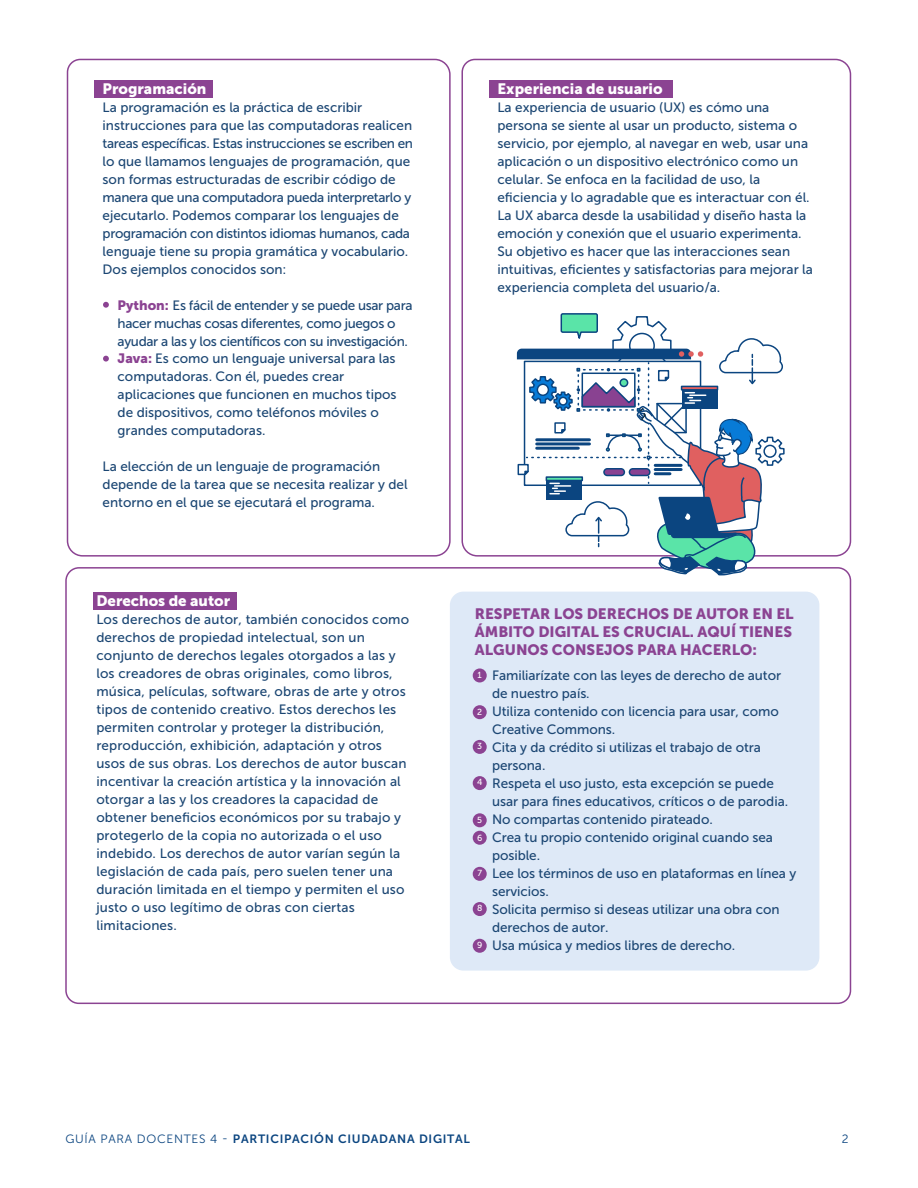
<style>
.page{position:relative;width:918px;height:1188px;background:#fff}
.page>*{position:absolute;margin:0;border:0;box-sizing:border-box;transform-origin:0 0}
.t1{font:15px/18px "Museo Sans 900";color:#8b4392;text-align:justify}
.t2{font:15px "Museo Sans 900";color:#fff}
.t3{font:13.5px/18px "Museo Sans 500";color:#1b4673}
.t4{font:12px "Museo Sans 700";letter-spacing:.06em;color:#0b4580}
.t5{font:12px "Museo Sans 300";color:#0b4580}
.t6{font:8.85px "Museo Sans 500";color:#fff}
.s1{font-family:"Museo Sans 900";color:#8b4392}
.s2{font-family:"Museo Sans 300"}
</style>
<div class="page">
<svg style="left:66px;top:58px;width:385px;height:499px"></svg>
<svg style="left:461px;top:58px;width:391px;height:499px"></svg>
<div style="left:95px;top:81px;width:118px;height:17px;background:#8b4392"></div>
<div style="left:490px;top:81px;width:183px;height:17px;background:#8b4392"></div>
<svg style="left:103px;top:302px;width:6px;height:6px"></svg>
<svg style="left:103px;top:356px;width:6px;height:6px"></svg>
<div style="left:94px;top:593px;width:143px;height:17px;background:#8b4392"></div>
<div style="left:450px;top:592px;width:369px;height:379px;background:#dee9f7;border-radius:13px"></div>
<div style="left:473px;top:668px;width:14px;height:14px;background:#8b4392;border-radius:50%"></div>
<div style="left:473px;top:705px;width:14px;height:14px;background:#8b4392;border-radius:50%"></div>
<div style="left:473px;top:776px;width:14px;height:14px;background:#8b4392;border-radius:50%"></div>
<div style="left:473px;top:831px;width:14px;height:14px;background:#8b4392;border-radius:50%"></div>
<div style="left:473px;top:902px;width:14px;height:14px;background:#8b4392;border-radius:50%"></div>
<div style="left:473px;top:939px;width:14px;height:14px;background:#8b4392;border-radius:50%"></div>
<div style="left:473px;top:867px;width:14px;height:14px;background:#8b4392;border-radius:50%"></div>
<div style="left:473px;top:740px;width:14px;height:14px;background:#8b4392;border-radius:50%"></div>
<div style="left:473px;top:813px;width:14px;height:14px;background:#8b4392;border-radius:50%"></div>
<svg style="left:517px;top:312px;width:268px;height:264px"></svg>
<p class="t2" style="left:103px;top:80px;width:105px">Programación</p>
<p class="t3" style="left:103px;top:98px;width:312px">La programación es la práctica de escribir instrucciones para que las computadoras realicen tareas específicas. Estas instrucciones se escriben en lo que llamamos lenguajes de programación, que son formas estructuradas de escribir código de manera que una computadora pueda interpretarlo y ejecutarlo. Podemos comparar los lenguajes de programación con distintos idiomas humanos, cada lenguaje tiene su propia gramática y vocabulario.<br>Dos ejemplos conocidos son:</p>
<p class="t3" style="left:118px;top:296px;width:296px"><span class="s1">Python:</span> Es fácil de entender y se puede usar para hacer muchas cosas diferentes, como juegos o ayudar a las y los científicos con su investigación.<br><span class="s1">Java:</span> Es como un lenguaje universal para las computadoras. Con él, puedes crear aplicaciones que funcionen en muchos tipos de dispositivos, como teléfonos móviles o grandes computadoras.</p>
<p class="t3" style="left:103px;top:458px;width:307px">La elección de un lenguaje de programación depende de la tarea que se necesita realizar y del entorno en el que se ejecutará el programa.</p>
<p class="t2" style="left:497px;top:80px;width:167px">Experiencia de usuario</p>
<p class="t3" style="left:497px;top:98px;width:317px">La experiencia de usuario (UX) es cómo una persona se siente al usar un producto, sistema o servicio, por ejemplo, al navegar en web, usar una aplicación o un dispositivo electrónico como un celular. Se enfoca en la facilidad de uso, la eficiencia y lo agradable que es interactuar con él.<br>La UX abarca desde la usabilidad y diseño hasta la emoción y conexión que el usuario experimenta.<br>Su objetivo es hacer que las interacciones sean intuitivas, eficientes y satisfactorias para mejorar la experiencia completa del usuario/a.</p>
<p class="t2" style="left:96px;top:592px;width:135px">Derechos de autor</p>
<p class="t3" style="left:96px;top:610px;width:314px">Los derechos de autor, también conocidos como derechos de propiedad intelectual, son un conjunto de derechos legales otorgados a las y los creadores de obras originales, como libros, música, películas, software, obras de arte y otros tipos de contenido creativo. Estos derechos les permiten controlar y proteger la distribución, reproducción, exhibición, adaptación y otros usos de sus obras. Los derechos de autor buscan incentivar la creación artística y la innovación al otorgar a las y los creadores la capacidad de obtener beneficios económicos por su trabajo y protegerlo de la copia no autorizada o el uso indebido. Los derechos de autor varían según la legislación de cada país, pero suelen tener una duración limitada en el tiempo y permiten el uso justo o uso legítimo de obras con ciertas limitaciones.</p>
<p class="t1" style="left:475px;top:605px;width:320px">RESPETAR LOS DERECHOS DE AUTOR EN EL ÁMBITO DIGITAL ES CRUCIAL. AQUÍ TIENES ALGUNOS CONSEJOS PARA HACERLO:</p>
<p class="t3" style="left:492px;top:666px;width:306px">Familiarízate con las leyes de derecho de autor de nuestro país.<br>Utiliza contenido con licencia para usar, como Creative Commons.<br>Cita y da crédito si utilizas el trabajo de otra persona.<br>Respeta el uso justo, esta excepción se puede usar para fines educativos, críticos o de parodia.<br>No compartas contenido pirateado.<br>Crea tu propio contenido original cuando sea posible.<br>Lee los términos de uso en plataformas en línea y servicios.<br>Solicita permiso si deseas utilizar una obra con derechos de autor.<br>Usa música y medios libres de derecho.</p>
<p class="t6" style="left:478px;top:670px;width:6px">1</p>
<p class="t6" style="left:477px;top:707px;width:7px">2</p>
<p class="t6" style="left:477px;top:741px;width:6px">3</p>
<p class="t6" style="left:477px;top:778px;width:7px">4</p>
<p class="t6" style="left:477px;top:816px;width:6px">5</p>
<p class="t6" style="left:477px;top:833px;width:7px">6</p>
<p class="t6" style="left:477px;top:868px;width:6px">7</p>
<p class="t6" style="left:477px;top:904px;width:7px">8</p>
<p class="t6" style="left:477px;top:940px;width:7px">9</p>
<p class="t4" style="left:65px;top:1132px;width:406px"><span class="s2">GUÍA PARA DOCENTES 4 -</span> PARTICIPACIÓN CIUDADANA DIGITAL</p>
<p class="t5" style="left:842px;top:1132px;width:8px">2</p>
</div>
